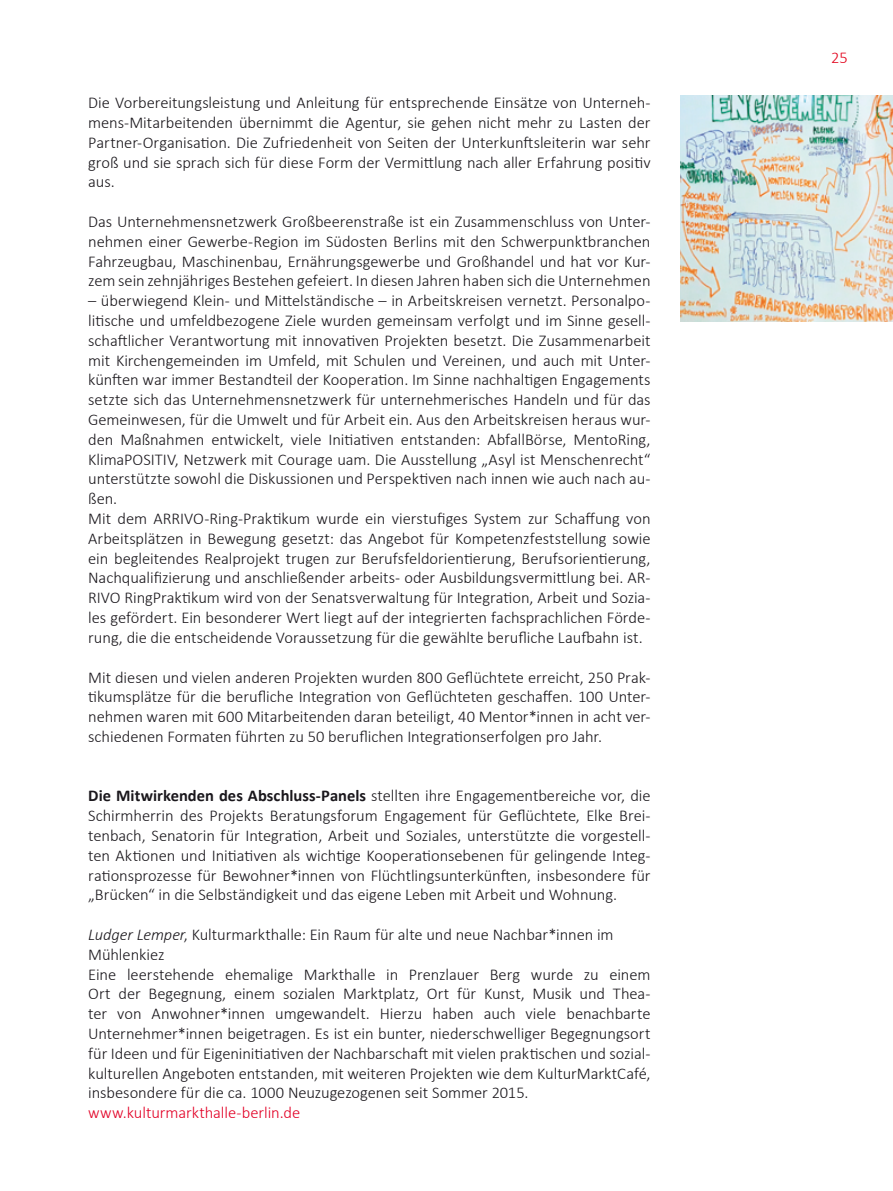
<style>
.page{position:relative;width:893px;height:1191px;background:#fff}
.page>*{position:absolute;margin:0;border:0;box-sizing:border-box;transform-origin:0 0}
.t1{font:300 16.5px/19.8px "Calibri";letter-spacing:-.005em;color:#1a171c;text-align:justify}
.t2{font:300 16.5px "Calibri";letter-spacing:-.005em;color:#e20026}
.t3{font:300 16.5px "Calibri";color:#e2001a}
.s1{font-weight:700}
.s2{font-style:italic}
</style>
<div class="page">
<img style="left:680px;top:96px;width:213px;height:225px">
<p class="t1" style="left:88px;top:93px;width:564px">Die Vorbereitungsleistung und Anleitung für entsprechende Einsätze von Unterneh&shy;mens-Mitarbeitenden übernimmt die Agentur, sie gehen nicht mehr zu Lasten der Partner-Organisation. Die Zufriedenheit von Seiten der Unterkunftsleiterin war sehr groß und sie sprach sich für diese Form der Vermittlung nach aller Erfahrung positiv aus.</p>
<p class="t1" style="left:88px;top:211px;width:564px">Das Unternehmensnetzwerk Großbeerenstraße ist ein Zusammenschluss von Unter&shy;nehmen einer Gewerbe-Region im Südosten Berlins mit den Schwerpunktbranchen Fahrzeugbau, Maschinenbau, Ernährungsgewerbe und Großhandel und hat vor Kur&shy;zem sein zehnjähriges Bestehen gefeiert. In diesen Jahren haben sich die Unternehmen</p>
<p class="t1" style="left:88px;top:291px;width:564px;text-align:left">– überwiegend Klein- und Mittelständische – in Arbeitskreisen vernetzt. Personalpo&shy;litische und umfeldbezogene Ziele wurden gemeinsam verfolgt und im Sinne gesell&shy;schaftlicher Verantwortung mit innovativen Projekten besetzt. Die Zusammenarbeit mit Kirchengemeinden im Umfeld, mit Schulen und Vereinen, und auch mit Unter&shy;künften war immer Bestandteil der Kooperation. Im Sinne nachhaltigen Engagements setzte sich das Unternehmensnetzwerk für unternehmerisches Handeln und für das Gemeinwesen, für die Umwelt und für Arbeit ein. Aus den Arbeitskreisen heraus wur&shy;den Maßnahmen entwickelt, viele Initiativen entstanden: AbfallBörse, MentoRing, KlimaPOSITIV, Netzwerk mit Courage uam. Die Ausstellung „Asyl ist Menschenrecht“ unterstützte sowohl die Diskussionen und Perspektiven nach innen wie auch nach au&shy;ßen.<br>Mit dem ARRIVO-Ring-Praktikum wurde ein vierstufiges System zur Schaffung von Arbeitsplätzen in Bewegung gesetzt: das Angebot für Kompetenzfeststellung sowie ein begleitendes Realprojekt trugen zur Berufsfeldorientierung, Berufsorientierung, Nachqualifizierung und anschließender arbeits- oder Ausbildungsvermittlung bei. AR-RIVO RingPraktikum wird von der Senatsverwaltung für Integration, Arbeit und Sozia&shy;les gefördert. Ein besonderer Wert liegt auf der integrierten fachsprachlichen Förde&shy;rung, die die entscheidende Voraussetzung für die gewählte berufliche Laufbahn ist.</p>
<p class="t1" style="left:88px;top:667px;width:564px">Mit diesen und vielen anderen Projekten wurden 800 Geflüchtete erreicht, 250 Prak&shy;tikumsplätze für die berufliche Integration von Geflüchteten geschaffen. 100 Unter&shy;nehmen waren mit 600 Mitarbeitenden daran beteiligt, 40 Mentor*innen in acht ver&shy;schiedenen Formaten führten zu 50 beruflichen Integrationserfolgen pro Jahr.</p>
<p class="t1" style="left:88px;top:786px;width:564px"><span class="s1">Die Mitwirkenden des Abschluss-Panels</span> stellten ihre Engagementbereiche vor, die Schirmherrin des Projekts Beratungsforum Engagement für Geflüchtete, Elke Brei&shy;tenbach, Senatorin für Integration, Arbeit und Soziales, unterstützte die vorgestell&shy;ten Aktionen und Initiativen als wichtige Kooperationsebenen für gelingende Integ&shy;rationsprozesse für Bewohner*innen von Flüchtlingsunterkünften, insbesondere für „Brücken“ in die Selbständigkeit und das eigene Leben mit Arbeit und Wohnung.</p>
<p class="t1" style="left:88px;top:924px;width:564px;text-align:left"><span class="s2">Ludger Lemper</span>, Kulturmarkthalle: Ein Raum für alte und neue Nachbar*innen im Mühlenkiez<br>Eine leerstehende ehemalige Markthalle in Prenzlauer Berg wurde zu einem Ort der Begegnung, einem sozialen Marktplatz, Ort für Kunst, Musik und Thea&shy;ter von Anwohner*innen umgewandelt. Hierzu haben auch viele benachbarte Unternehmer*innen beigetragen. Es ist ein bunter, niederschwelliger Begegnungsort für Ideen und für Eigeninitiativen der Nachbarschaft mit vielen praktischen und sozial&shy;kulturellen Angeboten entstanden, mit weiteren Projekten wie dem KulturMarktCafé, insbesondere für die ca. 1000 Neuzugezogenen seit Sommer 2015.</p>
<p class="t2" style="left:88px;top:1102px;width:213px">www.kulturmarkthalle-berlin.de</p>
<p class="t3" style="left:831px;top:48px;width:18px">25</p>
</div>
